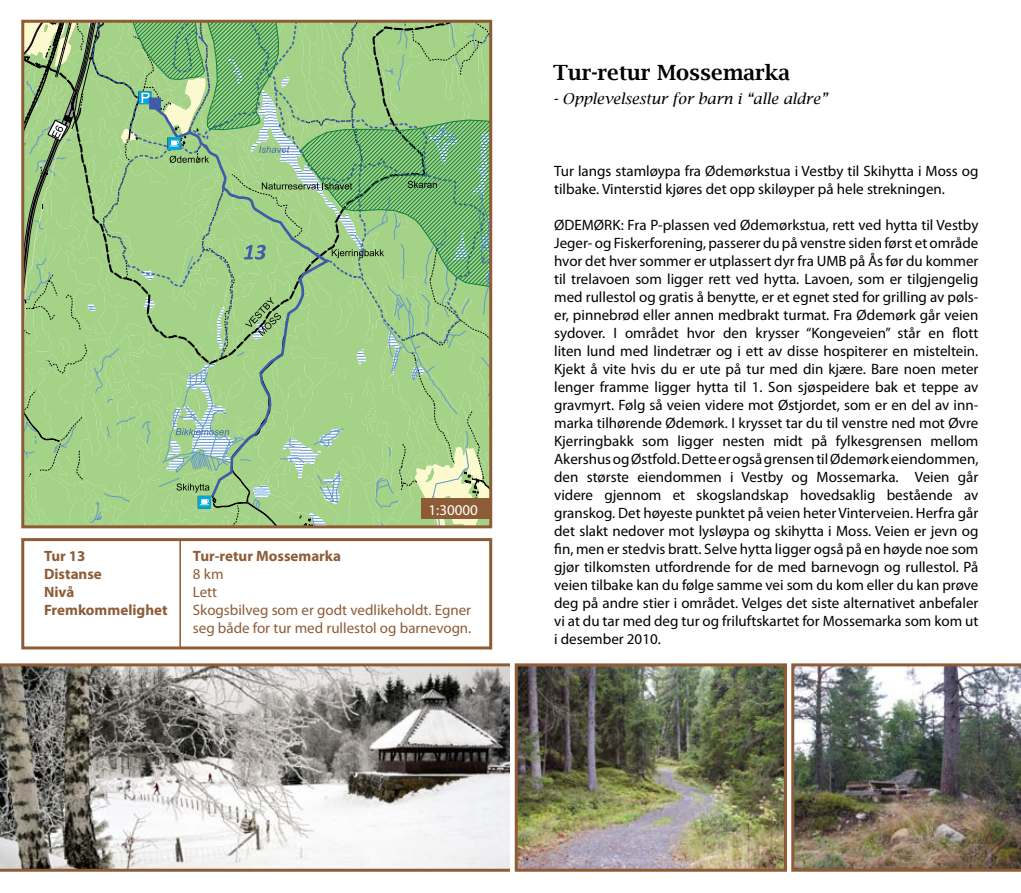
<style>
.page{position:relative;width:1021px;height:893px;background:#fff}
.page>*{position:absolute;margin:0;border:0;box-sizing:border-box;transform-origin:0 0}
.t1{font:600 21px "Lucida Bright";color:#000}
.t2{font:15px/18px "Myriad Pro";color:#000}
.t3{font:15px/18px "Myriad Pro";color:#8d5c37}
.t4{font:700 15px "Myriad Pro";color:#8d5c37}
.t5{font:italic 15px "Lucida Bright";color:#000}
.t6{font:15px "Myriad Pro";color:#fff}
</style>
<div class="page">
<svg style="left:25px;top:24px;width:463px;height:500px;background:#9ac787"></svg>
<div style="left:21px;top:20px;width:471px;height:508px;border:3px solid #8d5c37"></div>
<div style="left:21px;top:538px;width:471px;height:111px;border:3px solid #8d5c37"></div>
<hr style="left:179px;top:539px;width:2px;height:109px;background:#8d5c37">
<svg style="left:0;top:663px;width:510px;height:209px"></svg>
<img style="left:518px;top:667px;width:265px;height:201px">
<div style="left:514px;top:663px;width:273px;height:209px;border:3px solid #8d5c37"></div>
<img style="left:791px;top:663px;width:229px;height:209px">
<div style="left:421px;top:499px;width:70px;height:20px;background:#8d5c37"></div>
<p class="t6" style="left:428px;top:500px;width:51px">1:30000</p>
<p class="t4" style="left:44px;top:546px;width:43px">Tur 13</p>
<p class="t4" style="left:193px;top:546px;width:150px">Tur-retur Mossemarka</p>
<p class="t4" style="left:44px;top:564px;width:59px">Distanse</p>
<p class="t3" style="left:193px;top:565px;width:32px">8 km</p>
<p class="t4" style="left:44px;top:582px;width:32px">Nivå</p>
<p class="t3" style="left:193px;top:583px;width:26px">Lett</p>
<p class="t4" style="left:44px;top:600px;width:125px">Fremkommelighet</p>
<p class="t3" style="left:193px;top:601px;width:280px">Skogsbilveg som er godt vedlikeholdt. Egner seg både for tur med rullestol og barnevogn.</p>
<h1 class="t1" style="left:553px;top:60px;width:239px">Tur-retur Mossemarka</h1>
<p class="t5" style="left:553px;top:90px;width:276px">- Opplevelsestur for barn i “alle aldre”</p>
<p class="t2" style="left:554px;top:162px;width:426px">Tur langs stamløypa fra Ødemørkstua i Vestby til Skihytta i Moss og tilbake. Vinterstid kjøres det opp skiløyper på hele strekningen.</p>
<p class="t2" style="left:554px;top:216px;width:426px;text-align:justify">ØDEMØRK: Fra P-plassen ved Ødemørkstua, rett ved hytta til Vestby Jeger- og Fiskerforening, passerer du på venstre siden først et område hvor det hver sommer er utplassert dyr fra UMB på Ås før du kommer til trelavoen som ligger rett ved hytta. Lavoen, som er tilgjengelig med rullestol og gratis å benytte, er et egnet sted for grilling av pøls&shy;er, pinnebrød eller annen medbrakt turmat. Fra Ødemørk går veien sydover. I området hvor den krysser “Kongeveien” står en flott liten lund med lindetrær og i ett av disse hospiterer en misteltein.<br>Kjekt å vite hvis du er ute på tur med din kjære. Bare noen meter lenger framme ligger hytta til 1. Son sjøspeidere bak et teppe av gravmyrt. Følg så veien videre mot Østjordet, som er en del av inn&shy;marka tilhørende Ødemørk. I krysset tar du til venstre ned mot Øvre Kjerringbakk som ligger nesten midt på fylkesgrensen mellom Akershus og Østfold. Dette er også grensen til Ødemørk eiendommen, den største eiendommen i Vestby og Mossemarka. Veien går videre gjennom et skogslandskap hovedsaklig bestående av granskog. Det høyeste punktet på veien heter Vinterveien. Herfra går det slakt nedover mot lysløypa og skihytta i Moss. Veien er jevn og fin, men er stedvis bratt. Selve hytta ligger også på en høyde noe som gjør tilkomsten utfordrende for de med barnevogn og rullestol. På veien tilbake kan du følge samme vei som du kom eller du kan prøve deg på andre stier i området. Velges det siste alternativet anbefaler vi at du tar med deg tur og friluftskartet for Mossemarka som kom ut i desember 2010.</p>
</div>
